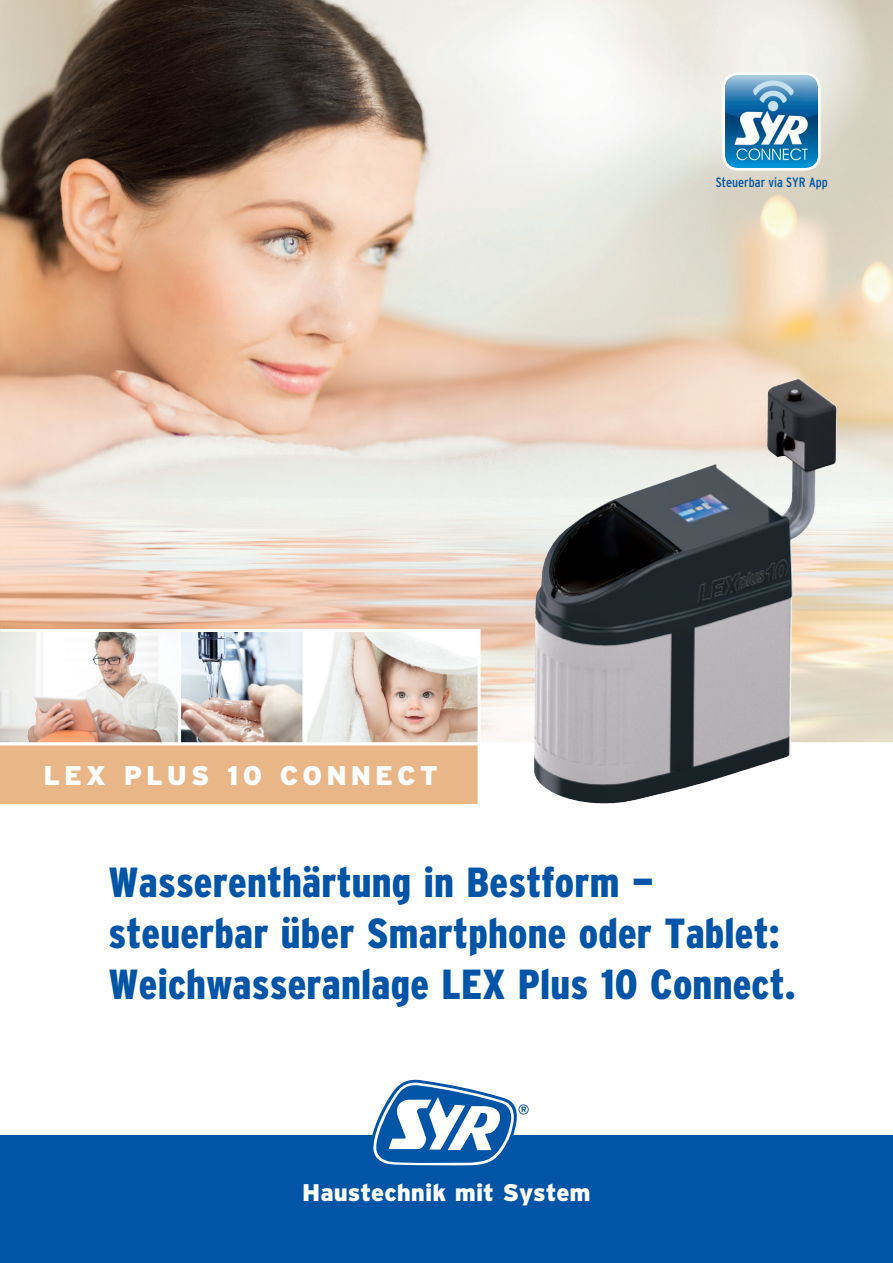
<style>
.page{position:relative;width:893px;height:1263px;background:#fff}
.page>*{position:absolute;margin:0;border:0;box-sizing:border-box;transform-origin:0 0}
.t1{font:900 condensed 42px/51px "Interstate";letter-spacing:.005em;color:#0154a6}
.t2{font:900 27px "Interstate";letter-spacing:.15em;color:#fff}
.t3{font:900 24px "Interstate";color:#fff}
.t4{font:condensed 13.5px "Interstate";color:#0154a6}
</style>
<div class="page">
<div style="left:0;top:1135px;width:893px;height:128px;background:#0154a6"></div>
<svg style="left:372px;top:1080px;width:157px;height:86px"></svg>
<img style="left:0;top:0;width:893px;height:742px">
<img style="left:181px;top:632px;width:121px;height:110px">
<img style="left:0;top:632px;width:178px;height:110px">
<hr style="left:178px;top:631px;width:3px;height:113px;background:#fff">
<img style="left:307px;top:632px;width:170px;height:110px">
<hr style="left:0;top:629px;width:481px;height:3px;background:#fff">
<hr style="left:302px;top:630px;width:3px;height:114px;background:#fff">
<div style="left:0;top:744px;width:479px;height:60px;background:#e8b687"></div>
<hr style="left:0;top:742px;width:893px;height:3px;background:#fff">
<hr style="left:478px;top:631px;width:3px;height:176px;background:#fff">
<img style="left:768px;top:379px;width:29px;height:30px">
<img style="left:724px;top:74px;width:95px;height:95px">
<div style="left:722px;top:72px;width:99px;height:99px;border:3px solid #fff;border-radius:14px"></div>
<p class="t2" style="left:43px;top:760px;width:396px">LEX PLUS 10 CONNECT</p>
<p class="t4" style="left:716px;top:175px;width:113px">Steuerbar via SYR App</p>
<p class="t1" style="left:108px;top:857px;width:547px">Wasserenthärtung in Bestform —</p>
<p class="t1" style="left:108px;top:908px;width:689px">steuerbar über Smartphone oder Tablet:<br>Weichwasseranlage LEX Plus 10 Connect.</p>
<p class="t3" style="left:302px;top:1179px;width:290px">Haustechnik mit System</p>
</div>
